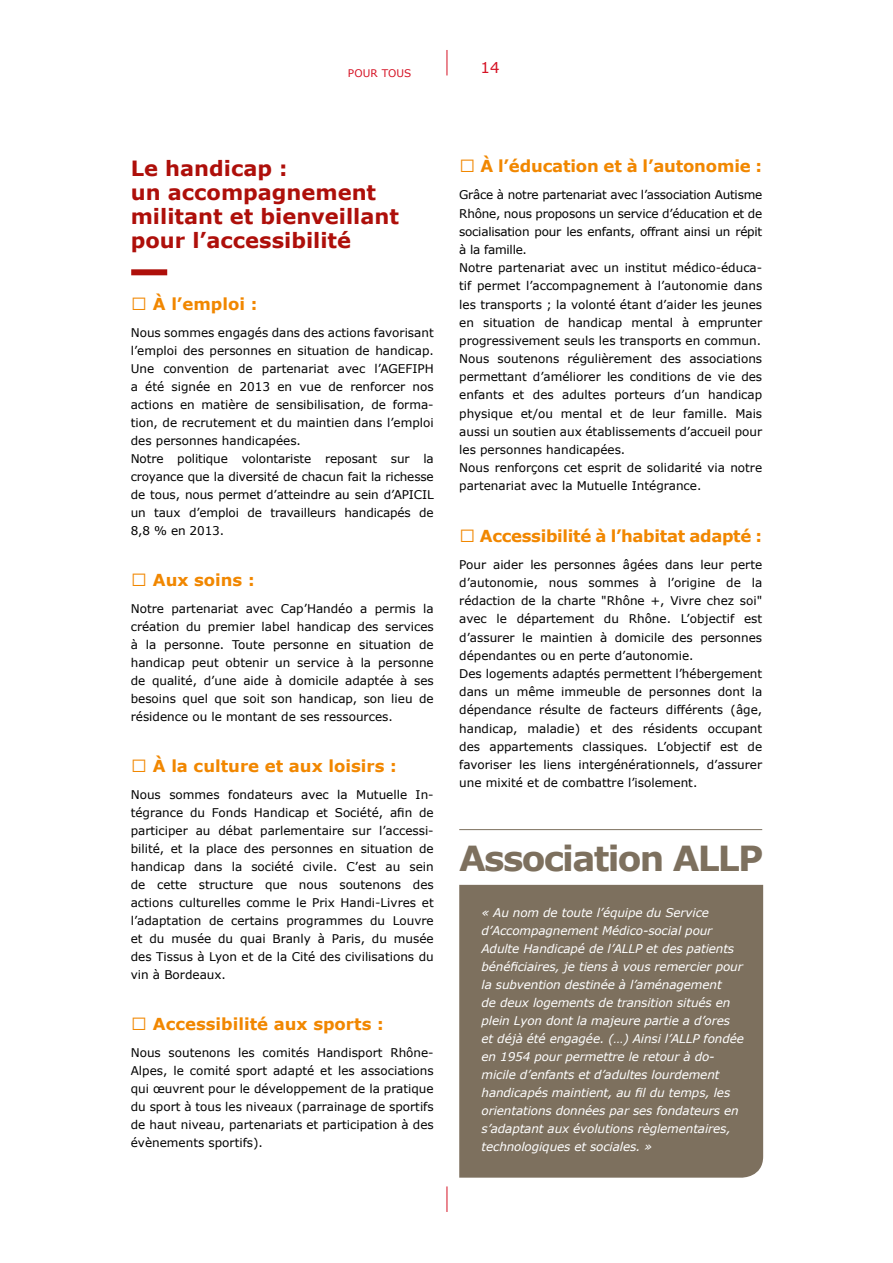
<style>
.page{position:relative;width:893px;height:1263px;background:#fff}
.page>*{position:absolute;margin:0;border:0;box-sizing:border-box;transform-origin:0 0}
.t1{font:700 34.5px "Verdana";letter-spacing:-.05em;color:#7d705e}
.t2{font:700 21px/24px "Verdana";color:#ae0f0a}
.t3{font:700 16.5px "Verdana";color:#f18700}
.t4{font:700 16.5px "Verdana";letter-spacing:-.02em;color:#f18700}
.t5{font:15px "Verdana";color:#d51224}
.t6{font:12px/18px "Verdana";color:#000}
.t7{font:italic 12px/18px "Verdana";letter-spacing:-.01em;color:#fff}
.t8{font:10.5px "Verdana";letter-spacing:.01em;color:#d51224}
</style>
<div class="page">
<svg style="left:447px;top:50px;width:1px;height:25px"></svg>
<svg style="left:447px;top:1186px;width:1px;height:26px"></svg>
<div style="left:459px;top:885px;width:304px;height:293px;background:#7d705e"></div>
<hr style="left:459px;top:829px;width:303px;height:1px;background:#7d705e">
<div style="left:131px;top:269px;width:36px;height:6px;background:#ae0f0a"></div>
<p class="t8" style="left:348px;top:66px;width:65px">POUR TOUS</p>
<p class="t5" style="left:480px;top:58px;width:21px">14</p>
<h2 class="t2" style="left:131px;top:155px;width:270px">Le handicap :<br>un accompagnement militant et bienveillant pour l’accessibilité</h2>
<h3 class="t3" style="left:131px;top:293px;width:128px">● À l’emploi :</h3>
<p class="t6" style="left:131px;top:323px;width:305px">Nous sommes engagés dans des actions favorisant l’emploi des personnes en situation de handicap.<br>Une convention de partenariat avec l’AGEFIPH a été signée en 2013 en vue de renforcer nos actions en matière de sensibilisation, de forma&shy;tion, de recrutement et du maintien dans l’emploi des personnes handicapées.<br>Notre politique volontariste reposant sur la croyance que la diversité de chacun fait la richesse de tous, nous permet d’atteindre au sein d’APICIL un taux d’emploi de travailleurs handicapés de 8,8 % en 2013.</p>
<h3 class="t3" style="left:131px;top:569px;width:125px">● Aux soins :</h3>
<p class="t6" style="left:131px;top:599px;width:304px;text-align:justify">Notre partenariat avec Cap’Handéo a permis la création du premier label handicap des services à la personne. Toute personne en situation de handicap peut obtenir un service à la personne de qualité, d’une aide à domicile adaptée à ses besoins quel que soit son handicap, son lieu de résidence ou le montant de ses ressources.</p>
<h3 class="t3" style="left:131px;top:755px;width:267px">● À la culture et aux loisirs :</h3>
<p class="t6" style="left:131px;top:785px;width:304px;text-align:justify">Nous sommes fondateurs avec la Mutuelle In&shy;tégrance du Fonds Handicap et Société, afin de participer au débat parlementaire sur l’accessi&shy;bilité, et la place des personnes en situation de handicap dans la société civile. C’est au sein de cette structure que nous soutenons des actions culturelles comme le Prix Handi-Livres et l’adaptation de certains programmes du Louvre et du musée du quai Branly à Paris, du musée des Tissus à Lyon et de la Cité des civilisations du vin à Bordeaux.</p>
<h3 class="t3" style="left:131px;top:1013px;width:254px">● Accessibilité aux sports :</h3>
<p class="t6" style="left:131px;top:1043px;width:304px;text-align:justify">Nous soutenons les comités Handisport Rhône-Alpes, le comité sport adapté et les associations qui œuvrent pour le développement de la pratique du sport à tous les niveaux (parrainage de sportifs de haut niveau, partenariats et participation à des évènements sportifs).</p>
<h3 class="t3" style="left:459px;top:156px;width:304px">● À l’éducation et à l’autonomie :</h3>
<p class="t6" style="left:459px;top:186px;width:305px">Grâce à notre partenariat avec l’association Autisme Rhône, nous proposons un service d’éducation et de socialisation pour les enfants, offrant ainsi un répit à la famille.<br>Notre partenariat avec un institut médico-éduca&shy;tif permet l’accompagnement à l’autonomie dans les transports ; la volonté étant d’aider les jeunes en situation de handicap mental à emprunter progressivement seuls les transports en commun.<br>Nous soutenons régulièrement des associations permettant d’améliorer les conditions de vie des enfants et des adultes porteurs d’un handicap physique et/ou mental et de leur famille. Mais aussi un soutien aux établissements d’accueil pour les personnes handicapées.<br>Nous renforçons cet esprit de solidarité via notre partenariat avec la Mutuelle Intégrance.</p>
<h3 class="t4" style="left:459px;top:525px;width:304px">● Accessibilité à l’habitat adapté :</h3>
<p class="t6" style="left:459px;top:555px;width:304px">Pour aider les personnes âgées dans leur perte d’autonomie, nous sommes à l’origine de la rédaction de la charte "Rhône +, Vivre chez soi" avec le département du Rhône. L’objectif est d’assurer le maintien à domicile des personnes dépendantes ou en perte d’autonomie.<br>Des logements adaptés permettent l’hébergement dans un même immeuble de personnes dont la dépendance résulte de facteurs différents (âge, handicap, maladie) et des résidents occupant des appartements classiques. L’objectif est de favoriser les liens intergénérationnels, d’assurer une mixité et de combattre l’isolement.</p>
<h1 class="t1" style="left:459px;top:836px;width:306px">Association ALLP</h1>
<p class="t7" style="left:482px;top:903px;width:264px">« Au nom de toute l’équipe du Service d’Accompagnement Médico-social pour Adulte Handicapé de l’ALLP et des patients bénéficiaires, je tiens à vous remercier pour la subvention destinée à l’aménagement<br>de deux logements de transition situés en plein Lyon dont la majeure partie a d’ores et déjà été engagée. (…) Ainsi l’ALLP fondée en 1954 pour permettre le retour à do&shy;micile d’enfants et d’adultes lourdement handicapés maintient, au fil du temps, les orientations données par ses fondateurs en s’adaptant aux évolutions règlementaires, technologiques et sociales. »</p>
</div>
